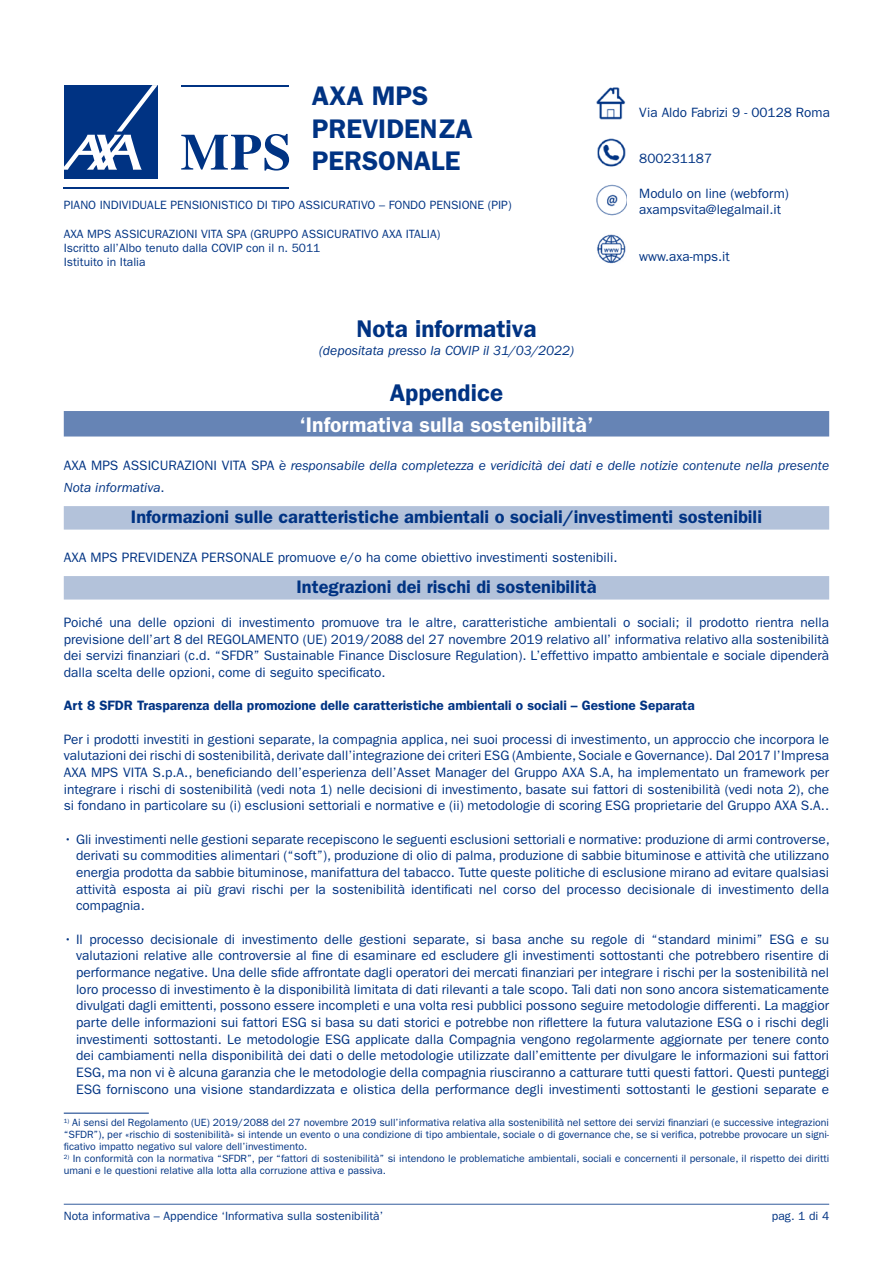
<style>
.page{position:relative;width:893px;height:1263px;background:#fff}
.page>*{position:absolute;margin:0;border:0;box-sizing:border-box;transform-origin:0 0}
.t1{font:600 27px/32.4px "Franklin Gothic";color:#003383}
.t2{font:600 24.3px "Franklin Gothic";color:#003383}
.t3{font:600 21.15px "Franklin Gothic";color:#fff}
.t4{font:600 18.15px "Franklin Gothic";color:#003383}
.t5{font:13.65px/16.6px "Franklin Gothic";color:#003383;text-align:justify}
.t6{font:italic 13.65px/21.8px "Franklin Gothic";color:#003383}
.t7{font:600 13.65px "Franklin Gothic";color:#003383}
.t8{font:13.5px/16.5px "Franklin Gothic";color:#003383}
.t9{font:12px/14.4px "Franklin Gothic";color:#003383}
.t10{font:10.5px/12px "Franklin Gothic";color:#003383;text-align:justify}
.s1{font-style:normal}
</style>
<div class="page">
<hr style="left:64px;top:1204px;width:765px;height:1px;background:#335c9c">
<div style="left:64px;top:411px;width:765px;height:25px;background:#6684b5"></div>
<div style="left:64px;top:506px;width:765px;height:24px;background:#b3c2da"></div>
<div style="left:64px;top:576px;width:765px;height:23px;background:#b3c2da"></div>
<img style="left:596px;top:87px;width:30px;height:33px">
<img style="left:597px;top:138px;width:29px;height:29px">
<img style="left:596px;top:184px;width:31px;height:32px">
<img style="left:597px;top:234px;width:29px;height:30px">
<div style="left:64px;top:85px;width:94px;height:94px;background:#003383"></div>
<svg style="left:64px;top:85px;width:94px;height:85px"></svg>
<hr style="left:64px;top:187px;width:225px;height:1px;background:#003383">
<hr style="left:181px;top:85px;width:108px;height:2px;background:#003383">
<svg style="left:181px;top:134px;width:108px;height:37px"></svg>
<hr style="left:64px;top:1113px;width:85px;height:1px;background:#003383">
<h1 class="t1" style="left:312px;top:80px;width:162px">AXA MPS<br>PREVIDENZA<br>PERSONALE</h1>
<p class="t9" style="left:64px;top:198px;width:449px">PIANO INDIVIDUALE PENSIONISTICO DI TIPO ASSICURATIVO – FONDO PENSIONE (PIP)</p>
<p class="t9" style="left:64px;top:226px;width:378px">AXA MPS ASSICURAZIONI VITA SPA (GRUPPO ASSICURATIVO AXA ITALIA)<br>Iscritto all’Albo tenuto dalla COVIP con il n. 5011<br>Istituito in Italia</p>
<p class="t8" style="left:639px;top:105px;width:192px">Via Aldo Fabrizi 9 - 00128 Roma</p>
<p class="t8" style="left:639px;top:150px;width:74px">800231187</p>
<p class="t8" style="left:639px;top:185px;width:151px">Modulo on line (webform) axampsvita@legalmail.it</p>
<p class="t8" style="left:639px;top:248px;width:92px">www.axa-mps.it</p>
<h2 class="t2" style="left:356px;top:314px;width:182px">Nota informativa</h2>
<p class="t6" style="left:319px;top:339px;width:256px">(depositata presso la COVIP il 31/03/2022)</p>
<h2 class="t2" style="left:390px;top:379px;width:115px">Appendice</h2>
<h3 class="t3" style="left:300px;top:412px;width:295px">‘Informativa sulla sostenibilità’</h3>
<p class="t6" style="left:64px;top:455px;width:767px"><span class="s1">AXA MPS ASSICURAZIONI VITA SPA</span> è responsabile della completezza e veridicità dei dati e delle notizie contenute nella presente<br>Nota informativa<span class="s1">.</span></p>
<h3 class="t4" style="left:131px;top:506px;width:633px">Informazioni sulle caratteristiche ambientali o sociali/investimenti sostenibili</h3>
<p class="t5" style="left:64px;top:549px;width:555px">AXA MPS PREVIDENZA PERSONALE promuove e/o ha come obiettivo investimenti sostenibili.</p>
<h3 class="t4" style="left:296px;top:576px;width:301px">Integrazioni dei rischi di sostenibilità</h3>
<p class="t5" style="left:64px;top:614px;width:767px">Poiché una delle opzioni di investimento promuove tra le altre, caratteristiche ambientali o sociali; il prodotto rientra nella previsione dell’art 8 del REGOLAMENTO (UE) 2019/2088 del 27 novembre 2019 relativo all’ informativa relativo alla sostenibilità dei servizi finanziari (c.d. “SFDR” Sustainable Finance Disclosure Regulation). L’effettivo impatto ambientale e sociale dipenderà dalla scelta delle opzioni, come di seguito specificato.</p>
<p class="t7" style="left:64px;top:697px;width:632px">Art 8 SFDR Trasparenza della promozione delle caratteristiche ambientali o sociali – Gestione Separata</p>
<p class="t5" style="left:64px;top:731px;width:767px">Per i prodotti investiti in gestioni separate, la compagnia applica, nei suoi processi di investimento, un approccio che incorpora le valutazioni dei rischi di sostenibilità, derivate dall’integrazione dei criteri ESG (Ambiente, Sociale e Governance). Dal 2017 l’Impresa AXA MPS VITA S.p.A., beneficiando dell’esperienza dell’Asset Manager del Gruppo AXA S.A, ha implementato un framework per integrare i rischi di sostenibilità (vedi nota 1) nelle decisioni di investimento, basate sui fattori di sostenibilità (vedi nota 2), che si fondano in particolare su (i) esclusioni settoriali e normative e (ii) metodologie di scoring ESG proprietarie del Gruppo AXA S.A..</p>
<p class="t5" style="left:76px;top:831px;width:755px;text-indent:-12px">• Gli investimenti nelle gestioni separate recepiscono le seguenti esclusioni settoriali e normative: produzione di armi controverse, derivati su commodities alimentari (“soft”), produzione di olio di palma, produzione di sabbie bituminose e attività che utilizzano energia prodotta da sabbie bituminose, manifattura del tabacco. Tutte queste politiche di esclusione mirano ad evitare qualsiasi attività esposta ai più gravi rischi per la sostenibilità identificati nel corso del processo decisionale di investimento della compagnia.</p>
<p class="t5" style="left:76px;top:931px;width:755px;text-indent:-12px">• Il processo decisionale di investimento delle gestioni separate, si basa anche su regole di “standard minimi” ESG e su valutazioni relative alle controversie al fine di esaminare ed escludere gli investimenti sottostanti che potrebbero risentire di performance negative. Una delle sfide affrontate dagli operatori dei mercati finanziari per integrare i rischi per la sostenibilità nel loro processo di investimento è la disponibilità limitata di dati rilevanti a tale scopo. Tali dati non sono ancora sistematicamente divulgati dagli emittenti, possono essere incompleti e una volta resi pubblici possono seguire metodologie differenti. La maggior parte delle informazioni sui fattori ESG si basa su dati storici e potrebbe non riflettere la futura valutazione ESG o i rischi degli investimenti sottostanti. Le metodologie ESG applicate dalla Compagnia vengono regolarmente aggiornate per tenere conto dei cambiamenti nella disponibilità dei dati o delle metodologie utilizzate dall’emittente per divulgare le informazioni sui fattori ESG, ma non vi è alcuna garanzia che le metodologie della compagnia riusciranno a catturare tutti questi fattori. Questi punteggi ESG forniscono una visione standardizzata e olistica della performance degli investimenti sottostanti le gestioni separate e</p>
<p class="t10" style="left:64px;top:1117px;width:767px"><sup>1)</sup> Ai sensi del Regolamento (UE) 2019/2088 del 27 novembre 2019 sull’informativa relativa alla sostenibilità nel settore dei servizi finanziari (e successive integrazioni “SFDR”), per «rischio di sostenibilità» si intende un evento o una condizione di tipo ambientale, sociale o di governance che, se si verifica, potrebbe provocare un signi&shy;ficativo impatto negativo sul valore dell’investimento.</p>
<p class="t10" style="left:64px;top:1153px;width:767px"><sup>2)</sup> In conformità con la normativa “SFDR”, per “fattori di sostenibilità” si intendono le problematiche ambientali, sociali e concernenti il personale, il rispetto dei diritti umani e le questioni relative alla lotta alla corruzione attiva e passiva.</p>
<p class="t9" style="left:64px;top:1209px;width:321px">Nota informativa – Appendice ‘Informativa sulla sostenibilità’</p>
<p class="t9" style="left:772px;top:1209px;width:59px">pag. 1 di 4</p>
</div>
